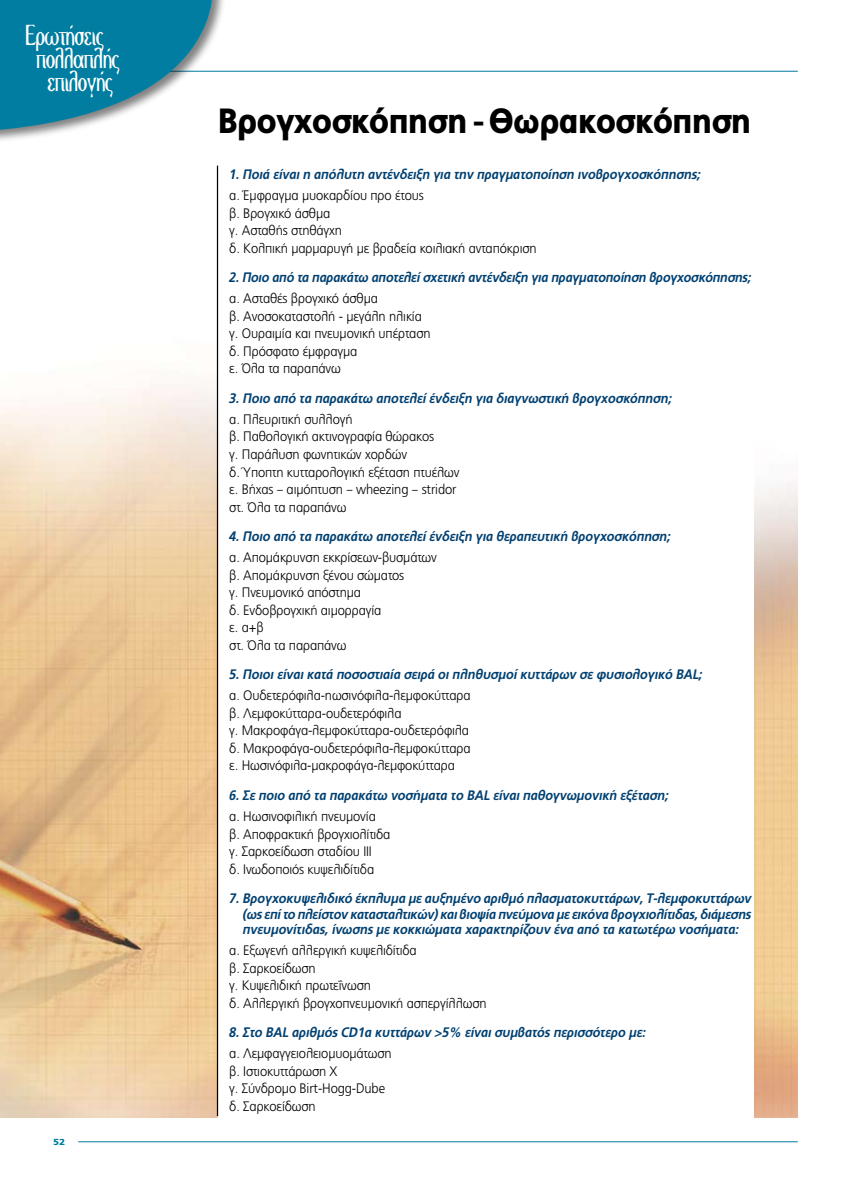
<style>
.page{position:relative;width:851px;height:1188px;background:#fff}
.page>*{position:absolute;margin:0;border:0;box-sizing:border-box;transform-origin:0 0}
.t1{font:900 35px "PF Catalog";letter-spacing:-.03em;color:#000;scale:.9 1}
.t2{font:300 30px/23px "CF Holly";letter-spacing:-.05em;color:#fff;text-align:center;scale:.8 1}
.t3{font:300 13.75px/17.5px "PF Catalog";letter-spacing:-.01em;color:#000;scale:.94 1}
.t4{font:italic 700 13.75px/15.4px "PF Catalog";letter-spacing:-.01em;color:#004071;text-align:justify;scale:.94 1}
.t5{font:italic 700 13.75px "PF Catalog";letter-spacing:-.01em;color:#004071;scale:.93 1}
.t6{font:900 8.75px "PF Catalog";color:#007da0;scale:1.15 1}
</style>
<div class="page">
<hr style="left:53px;top:71px;width:744px;height:1px;background:#007da0">
<img style="left:0;top:244px;width:217px;height:872px">
<hr style="left:78px;top:1141px;width:719px;height:1px;background:#007da0">
<hr style="left:217px;top:165px;width:1px;height:950px;background:#000">
<div style="left:0;top:0;width:226px;height:145px;background:#000;opacity:.5"></div>
<svg style="left:0;top:0;width:230px;height:131px"></svg>
<h2 class="t2" style="left:25px;top:25px;width:120px">Eρωτήσεις πολλαπλής επιλογής</h2>
<p class="t6" style="left:53px;top:1136px;width:12px">52</p>
<h1 class="t1" style="left:217px;top:100px;width:595px">Βρογχοσκόπηση -Θωρακοσκόπηση</h1>
<p class="t4" style="left:229px;top:166px;width:503px">1. Ποιά είναι η απόλυτη αντένδειξη για την πραγματοποίηση ινοβρογχοσκόπησης;</p>
<p class="t3" style="left:229px;top:187px;width:328px">α. Έμφραγμα μυοκαρδίου προ έτους<br>β. Βρογχικό άσθμα<br>γ. Ασταθής στηθάγχη<br>δ. Κολπική μαρμαρυγή με βραδεία κοιλιακή ανταπόκριση</p>
<p class="t5" style="left:229px;top:269px;width:562px">2. Ποιο από τα παρακάτω αποτελεί σχετική αντένδειξη για πραγματοποίηση βρογχοσκόπησης;</p>
<p class="t3" style="left:229px;top:290px;width:216px">α. Ασταθές βρογχικό άσθμα<br>β. Ανοσοκαταστολή - μεγάλη ηλικία γ. Ουραιμία και πνευμονική υπέρταση δ. Πρόσφατο έμφραγμα<br>ε. Όλα τα παραπάνω</p>
<p class="t4" style="left:229px;top:390px;width:472px">3. Ποιο από τα παρακάτω αποτελεί ένδειξη για διαγνωστική βρογχοσκόπηση;</p>
<p class="t3" style="left:229px;top:410px;width:246px">α. Πλευριτική συλλογή<br>β. Παθολογική ακτινογραφία θώρακος<br>γ. Παράλυση φωνητικών χορδών<br>δ. Ύποπτη κυτταρολογική εξέταση πτυέλων ε. Βήχας – αιμόπτυση – wheezing – stridor στ. Όλα τα παραπάνω</p>
<p class="t4" style="left:229px;top:528px;width:471px">4. Ποιο από τα παρακάτω αποτελεί ένδειξη για θεραπευτική βρογχοσκόπηση;</p>
<p class="t3" style="left:229px;top:548px;width:222px">α. Απομάκρυνση εκκρίσεων-βυσμάτων β. Απομάκρυνση ξένου σώματος<br>γ. Πνευμονικό απόστημα<br>δ. Ενδοβρογχική αιμορραγία<br>ε. α+β<br>στ. Όλα τα παραπάνω</p>
<p class="t4" style="left:229px;top:666px;width:505px">5. Ποιοι είναι κατά ποσοστιαία σειρά οι πληθυσμοί κυττάρων σε φυσιολογικό BAL;</p>
<p class="t3" style="left:229px;top:686px;width:258px">α. Ουδετερόφιλα-ηωσινόφιλα-λεμφοκύτταρα β. Λεμφοκύτταρα-ουδετερόφιλα<br>γ. Μακροφάγα-λεμφοκύτταρα-ουδετερόφιλα δ. Μακροφάγα-ουδετερόφιλα-λεμφοκύτταρα ε. Ηωσινόφιλα-μακροφάγα-λεμφοκύτταρα</p>
<p class="t4" style="left:229px;top:787px;width:468px">6. Σε ποιο από τα παρακάτω νοσήματα το BAL είναι παθογνωμονική εξέταση;</p>
<p class="t3" style="left:229px;top:807px;width:173px">α. Ηωσινοφιλική πνευμονία<br>β. Αποφρακτική βρογχιολίτιδα γ. Σαρκοείδωση σταδίου ΙΙΙ<br>δ. Ινωδοποιός κυψελιδίτιδα</p>
<p class="t4" style="left:243px;top:890px;width:542px;text-indent:-14px">7. Βρογχοκυψελιδικό έκπλυμα με αυξημένο αριθμό πλασματοκυττάρων, Τ-λεμφοκυττάρων (ως επί το πλείστον κατασταλτικών) και βιοψία πνεύμονα με εικόνα βρογχιολίτιδας, διάμεσης πνευμονίτιδας, ίνωσης με κοκκιώματα χαρακτηρίζουν ένα από τα κατωτέρω νοσήματα:</p>
<p class="t3" style="left:229px;top:941px;width:275px">α. Εξωγενή αλλεργική κυψελιδίτιδα<br>β. Σαρκοείδωση<br>γ. Κυψελιδική πρωτεΐνωση<br>δ. Αλλεργική βρογχοπνευμονική ασπεργίλλωση</p>
<p class="t4" style="left:229px;top:1024px;width:444px">8. Στο BAL αριθμός CD1a κυττάρων &gt;5% είναι συμβατός περισσότερο με:</p>
<p class="t3" style="left:229px;top:1044px;width:174px">α. Λεμφαγγειολειομυομάτωση β. Iστιοκυττάρωση X<br>γ. Σύνδρομο Birt-Hogg-Dube δ. Σαρκοείδωση</p>
</div>
